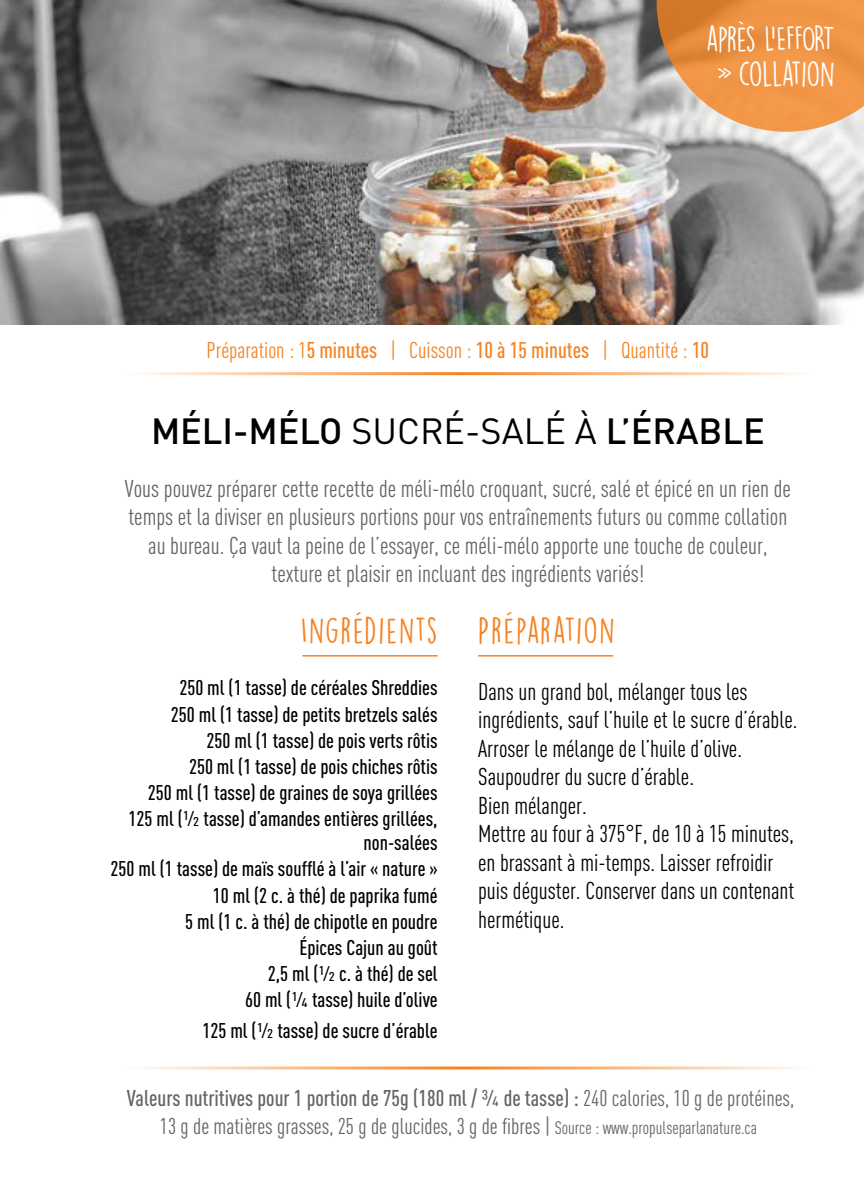
<style>
.page{position:relative;width:864px;height:1188px;background:#fff}
.page>*{position:absolute;margin:0;border:0;box-sizing:border-box;transform-origin:0 0}
.t1{font:500 36px "DIN";color:#000}
.t2{font:33px "DK Lemon Yellow Sun";letter-spacing:.05em;color:#f58220}
.t3{font:31.8px/35.1px "DK Lemon Yellow Sun";letter-spacing:-.03em;color:#fff;text-align:center}
.t4{font:24px/28.5px "DIN Cond";color:#636466;text-align:center}
.t5{font:24px/28.5px "DIN Cond";color:#000}
.t6{font:22.5px/28.5px "DIN Cond";color:#636466;text-align:center}
.t7{font:22.5px "DIN Cond";color:#f58220}
.t8{font:500 21px/26.1px "DIN Cond";color:#000;text-align:right}
.s1{font-weight:500}
.s2{font-weight:400}
.s3{font-size:18px}
</style>
<div class="page">
<img style="left:0;top:0;width:864px;height:325px">
<hr style="left:303px;top:655px;width:135px;height:2px;background:#f58220">
<hr style="left:478px;top:655px;width:135px;height:2px;background:#f58220">
<hr style="left:107px;top:372px;width:704px;height:3px;background:#f58220">
<svg style="left:139px;top:1066px;width:660px;height:4px;background:#facda7"></svg>
<svg style="left:657px;top:0;width:207px;height:132px;background:#e79a57"></svg>
<h3 class="t3" style="left:706px;top:21px;width:131px">APRÈS L’EFFORT » COLLATION</h3>
<p class="t7" style="left:207px;top:337px;width:504px">Préparation : 1<span class="s1">5 minutes</span> | Cuisson : <span class="s1">10 à 15 minutes</span> | Quantité : <span class="s1">10</span></p>
<h1 class="t1" style="left:151px;top:408px;width:615px">MÉLI-MÉLO <span class="s2">SUCRÉ-SALÉ À</span> L’ÉRABLE</h1>
<p class="t4" style="left:125px;top:474px;width:668px">Vous pouvez préparer cette recette de méli-mélo croquant, sucré, salé et épicé en un rien de temps et la diviser en plusieurs portions pour vos entraînements futurs ou comme collation au bureau. Ça vaut la peine de l’essayer, ce méli-mélo apporte une touche de couleur, texture et plaisir en incluant des ingrédients variés!</p>
<h2 class="t2" style="left:301px;top:610px;width:138px">INGRÉDIENTS</h2>
<p class="t8" style="left:129px;top:674px;width:311px">250 ml (1 tasse) de céréales Shreddies<br>250 ml (1 tasse) de petits bretzels salés<br>250 ml (1 tasse) de pois verts rôtis<br>250 ml (1 tasse) de pois chiches rôtis<br>250 ml (1 tasse) de graines de soya grillées 125 ml (½ tasse) d’amandes entières grillées,</p>
<p class="t8" style="left:111px;top:829px;width:329px">non-salées<br>250 ml (1 tasse) de maïs soufflé à l’air « nature »<br>10 ml (2 c. à thé) de paprika fumé<br>5 ml (1 c. à thé) de chipotle en poudre<br>Épices Cajun au goût<br>2,5 ml (½ c. à thé) de sel<br>60 ml (¼ tasse) huile d’olive</p>
<p class="t8" style="left:202px;top:1017px;width:237px">125 ml (½ tasse) de sucre d’érable</p>
<h2 class="t2" style="left:478px;top:610px;width:138px">PRÉPARATION</h2>
<p class="t5" style="left:478px;top:677px;width:321px">Dans un grand bol, mélanger tous les ingrédients, sauf l’huile et le sucre d’érable.<br>Arroser le mélange de l’huile d’olive.<br>Saupoudrer du sucre d’érable.<br>Bien mélanger.<br>Mettre au four à 375°F, de 10 à 15 minutes, en brassant à mi-temps. Laisser refroidir puis déguster. Conserver dans un contenant hermétique.</p>
<p class="t6" style="left:127px;top:1083px;width:669px"><span class="s1">Valeurs nutritives pour 1 portion de 75g (180 ml / ¾ de tasse) :</span> 240 calories, 10 g de protéines,<br>13 g de matières grasses, 25 g de glucides, 3 g de fibres | <span class="s3">Source : www.propulseparlanature.ca</span></p>
</div>
